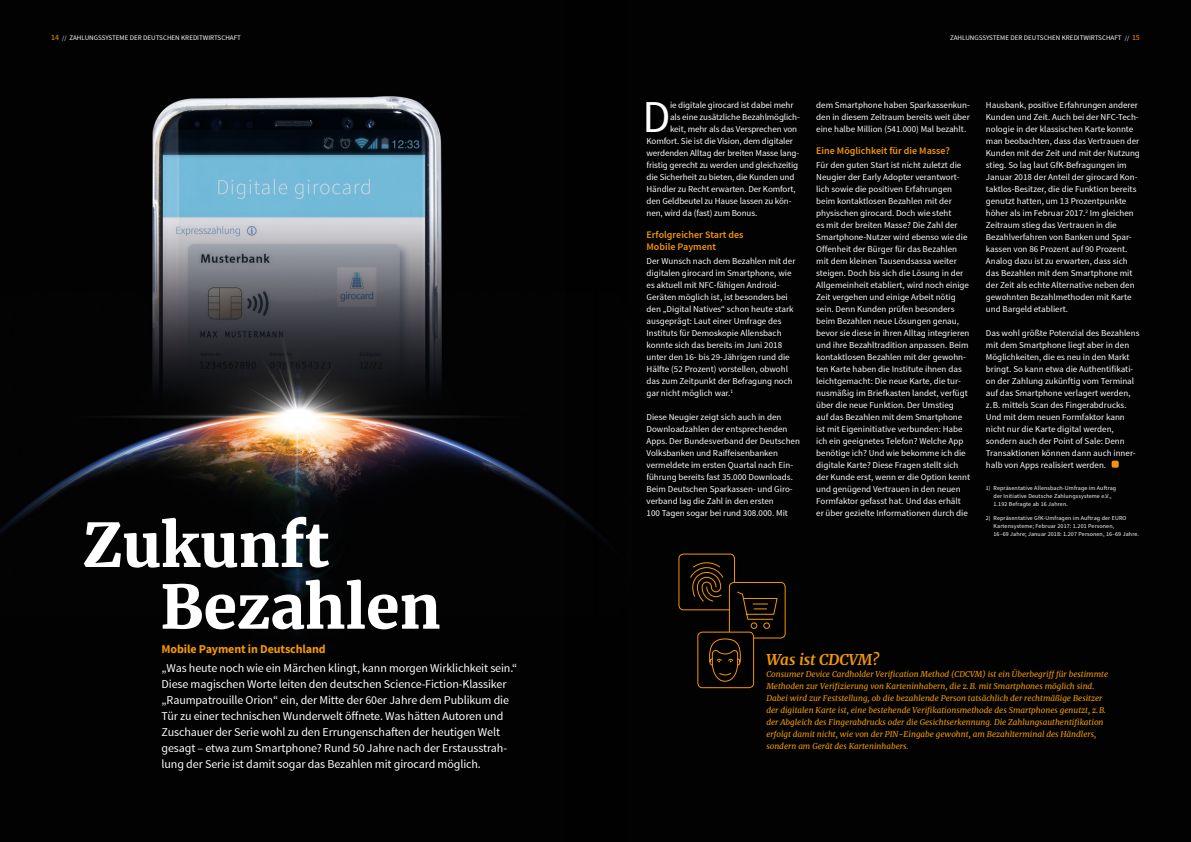
<style>
.page{position:relative;width:1191px;height:842px;background:#fff}
.page>*{position:absolute;margin:0;border:0;box-sizing:border-box;transform-origin:0 0}
.t1{font:900 60px/61.7px "Merriweather";color:#fff}
.t2{font:45.6px "Source Sans Pro";color:#fff}
.t3{font:italic 700 15px "Merriweather";color:#f49800}
.t4{font:12px/16px "Source Sans Pro";letter-spacing:-.01em;color:#fff}
.t5{font:700 12px "Source Sans Pro";letter-spacing:-.01em;color:#f49800}
.t6{font:600 10px/12px "Source Sans Pro";color:#f49800}
.t7{font:9px/12px "Source Sans Pro";color:#fff}
.t8{font:italic 8px/12px "Merriweather";color:#f49800}
.t9{font:7px "Source Sans Pro";color:#fff}
.t10{font:6px/8px "Source Sans Pro";letter-spacing:.02em;color:#fff}
.s1{font-size:8px;color:#f49800}
.s2{font-size:6.2px}
</style>
<div class="page">
<img style="left:0;top:0;width:1191px;height:842px">
<div style="left:679px;top:554px;width:55px;height:56px;background:#000;border-radius:5px"></div>
<div style="left:678px;top:554px;width:57px;height:56px;border:1px solid #f49800;border-radius:5px"></div>
<svg style="left:690px;top:563px;width:34px;height:39px"></svg>
<div style="left:729px;top:582px;width:56px;height:56px;background:#000;border-radius:5px"></div>
<div style="left:729px;top:582px;width:56px;height:56px;border:1px solid #f49800;border-radius:5px"></div>
<svg style="left:737px;top:591px;width:41px;height:38px"></svg>
<div style="left:698px;top:632px;width:55px;height:56px;background:#000;border-radius:5px"></div>
<div style="left:697px;top:632px;width:57px;height:56px;border:1px solid #f49800;border-radius:5px"></div>
<div style="left:1111px;top:461px;width:7px;height:7px;background:#f49800;border-radius:2px"></div>
<svg style="left:709px;top:638px;width:32px;height:44px"></svg>
<div style="left:543px;top:0;width:52px;height:842px;background:#000"></div>
<div style="left:595px;top:0;width:53px;height:842px;background:#000"></div>
<p class="t9" style="left:51px;top:34px;width:191px"><span class="s1">14</span> <span class="s2">//</span> ZAHLUNGSSYSTEME DER DEUTSCHEN KREDITWIRTSCHAFT</p>
<p class="t9" style="left:950px;top:34px;width:191px">ZAHLUNGSSYSTEME DER DEUTSCHEN KREDITWIRTSCHAFT <span class="s2">//</span> <span class="s1">15</span></p>
<h1 class="t1" style="left:161px;top:512px;width:282px;text-indent:-78px">Zukunft<br>Bezahlen</h1>
<h3 class="t5" style="left:162px;top:641px;width:166px">Mobile Payment in Deutschland</h3>
<p class="t4" style="left:162px;top:660px;width:357px">„Was heute noch wie ein Märchen klingt, kann morgen Wirklichkeit sein.“ Diese magischen Worte leiten den deutschen Science-Fiction-Klassiker „Raumpatrouille Orion“ ein, der Mitte der 60er Jahre dem Publikum die Tür zu einer technischen Wunderwelt öffnete. Was hätten Autoren und Zuschauer der Serie wohl zu den Errungenschaften der heutigen Welt gesagt – etwa zum Smartphone? Rund 50 Jahre nach der Erstausstrah&shy;lung der Serie ist damit sogar das Bezahlen mit girocard möglich.</p>
<h2 class="t2" style="left:642px;top:92px;width:30px">D</h2>
<p class="t7" style="left:670px;top:99px;width:125px">ie digitale girocard ist dabei mehr</p>
<p class="t7" style="left:670px;top:111px;width:131px">als eine zusätzliche Bezahlmöglich-</p>
<p class="t7" style="left:670px;top:123px;width:129px">keit, mehr als das Versprechen von</p>
<p class="t7" style="left:646px;top:135px;width:148px">Komfort. Sie ist die Vision, dem digitaler</p>
<p class="t7" style="left:646px;top:147px;width:154px">werdenden Alltag der breiten Masse lang-</p>
<p class="t7" style="left:646px;top:159px;width:153px">fristig gerecht zu werden und gleichzeitig</p>
<p class="t7" style="left:646px;top:171px;width:149px">die Sicherheit zu bieten, die Kunden und</p>
<p class="t7" style="left:646px;top:183px;width:151px">Händler zu Recht erwarten. Der Komfort,</p>
<p class="t7" style="left:646px;top:195px;width:146px">den Geldbeutel zu Hause lassen zu kön-</p>
<p class="t7" style="left:646px;top:207px;width:112px">nen, wird da (fast) zum Bonus.</p>
<p class="t6" style="left:646px;top:228px;width:98px">Erfolgreicher Start des<br>Mobile Payment</p>
<p class="t7" style="left:646px;top:255px;width:150px">Der Wunsch nach dem Bezahlen mit der digitalen girocard im Smartphone, wie es aktuell mit NFC-fähigen Android-Geräten möglich ist, ist besonders bei den „Digital Natives“ schon heute stark ausgeprägt: Laut einer Umfrage des Instituts für Demoskopie Allensbach konnte sich das bereits im Juni 2018 unter den 16- bis 29-Jährigen rund die Hälfte (52 Prozent) vorstellen, obwohl das zum Zeitpunkt der Befragung noch gar nicht möglich war.<sup>1</sup></p>
<p class="t7" style="left:646px;top:411px;width:155px">Diese Neugier zeigt sich auch in den Downloadzahlen der entsprechenden Apps. Der Bundesverband der Deutschen Volksbanken und Raiffeisenbanken vermeldete im ersten Quartal nach Ein&shy;führung bereits fast 35.000 Downloads.<br>Beim Deutschen Sparkassen- und Giro&shy;verband lag die Zahl in den ersten<br>100 Tagen sogar bei rund 308.000. Mit</p>
<p class="t7" style="left:816px;top:99px;width:155px;text-align:justify">dem Smartphone haben Sparkassenkun&shy;den in diesem Zeitraum bereits weit über eine halbe Million (541.000) Mal bezahlt.</p>
<p class="t6" style="left:816px;top:144px;width:135px">Eine Möglichkeit für die Masse?</p>
<p class="t7" style="left:816px;top:159px;width:155px">Für den guten Start ist nicht zuletzt die Neugier der Early Adopter verantwort&shy;lich sowie die positiven Erfahrungen beim kontaktlosen Bezahlen mit der physischen girocard. Doch wie steht<br>es mit der breiten Masse? Die Zahl der Smartphone-Nutzer wird ebenso wie die Offenheit der Bürger für das Bezahlen mit dem kleinen Tausendsassa weiter steigen. Doch bis sich die Lösung in der Allgemeinheit etabliert, wird noch einige Zeit vergehen und einige Arbeit nötig sein. Denn Kunden prüfen besonders beim Bezahlen neue Lösungen genau, bevor sie diese in ihren Alltag integrieren und ihre Bezahltradition anpassen. Beim kontaktlosen Bezahlen mit der gewohn&shy;ten Karte haben die Institute ihnen das leichtgemacht: Die neue Karte, die tur&shy;nusmäßig im Briefkasten landet, verfügt über die neue Funktion. Der Umstieg<br>auf das Bezahlen mit dem Smartphone ist mit Eigeninitiative verbunden: Habe ich ein geeignetes Telefon? Welche App benötige ich? Und wie bekomme ich die digitale Karte? Diese Fragen stellt sich der Kunde erst, wenn er die Option kennt und genügend Vertrauen in den neuen Formfaktor gefasst hat. Und das erhält er über gezielte Informationen durch die</p>
<p class="t7" style="left:986px;top:99px;width:156px">Hausbank, positive Erfahrungen anderer Kunden und Zeit. Auch bei der NFC-Tech&shy;nologie in der klassischen Karte konnte man beobachten, dass das Vertrauen der Kunden mit der Zeit und mit der Nutzung stieg. So lag laut GfK-Befragungen im Januar 2018 der Anteil der girocard Kon&shy;taktlos-Besitzer, die die Funktion bereits genutzt hatten, um 13 Prozentpunkte höher als im Februar 2017.<sup>2</sup> Im gleichen Zeitraum stieg das Vertrauen in die Bezahlverfahren von Banken und Spar&shy;kassen von 86 Prozent auf 90 Prozent.<br>Analog dazu ist zu erwarten, dass sich das Bezahlen mit dem Smartphone mit der Zeit als echte Alternative neben den gewohnten Bezahlmethoden mit Karte und Bargeld etabliert.</p>
<p class="t7" style="left:986px;top:327px;width:155px">Das wohl größte Potenzial des Bezahlens mit dem Smartphone liegt aber in den Möglichkeiten, die es neu in den Markt bringt. So kann etwa die Authentifikati&shy;on der Zahlung zukünftig vom Terminal auf das Smartphone verlagert werden, z.B. mittels Scan des Fingerabdrucks.<br>Und mit dem neuen Formfaktor kann nicht nur die Karte digital werden, sondern auch der Point of Sale: Denn Transaktionen können dann auch inner&shy;halb von Apps realisiert werden.</p>
<p class="t10" style="left:993px;top:484px;width:124px;text-indent:-8px">1) Repräsentative Allensbach-Umfrage im Auftrag der Initiative Deutsche Zahlungssysteme e.V.,<br>1.192 Befragte ab 16 Jahren.</p>
<p class="t10" style="left:993px;top:514px;width:147px;text-indent:-8px">2) Repräsentative GfK-Umfragen im Auftrag der EURO<br>Kartensysteme; Februar 2017: 1.201 Personen,<br>16–69 Jahre; Januar 2018: 1.207 Personen, 16–69 Jahre.</p>
<h3 class="t3" style="left:766px;top:649px;width:114px">Was ist CDCVM?</h3>
<p class="t8" style="left:766px;top:667px;width:343px">Consumer Device Cardholder Verification Method (CDCVM) ist ein Überbegriff für bestimmte Methoden zur Verifizierung von Karteninhabern, die z.B. mit Smartphones möglich sind.<br>Dabei wird zur Feststellung, ob die bezahlende Person tatsächlich der rechtmäßige Besitzer der digitalen Karte ist, eine bestehende Verifikationsmethode des Smartphones genutzt, z.B. der Abgleich des Fingerabdrucks oder die Gesichtserkennung. Die Zahlungsauthentifikation erfolgt damit nicht, wie von der PIN-Eingabe gewohnt, am Bezahlterminal des Händlers, sondern am Gerät des Karteninhabers.</p>
</div>
